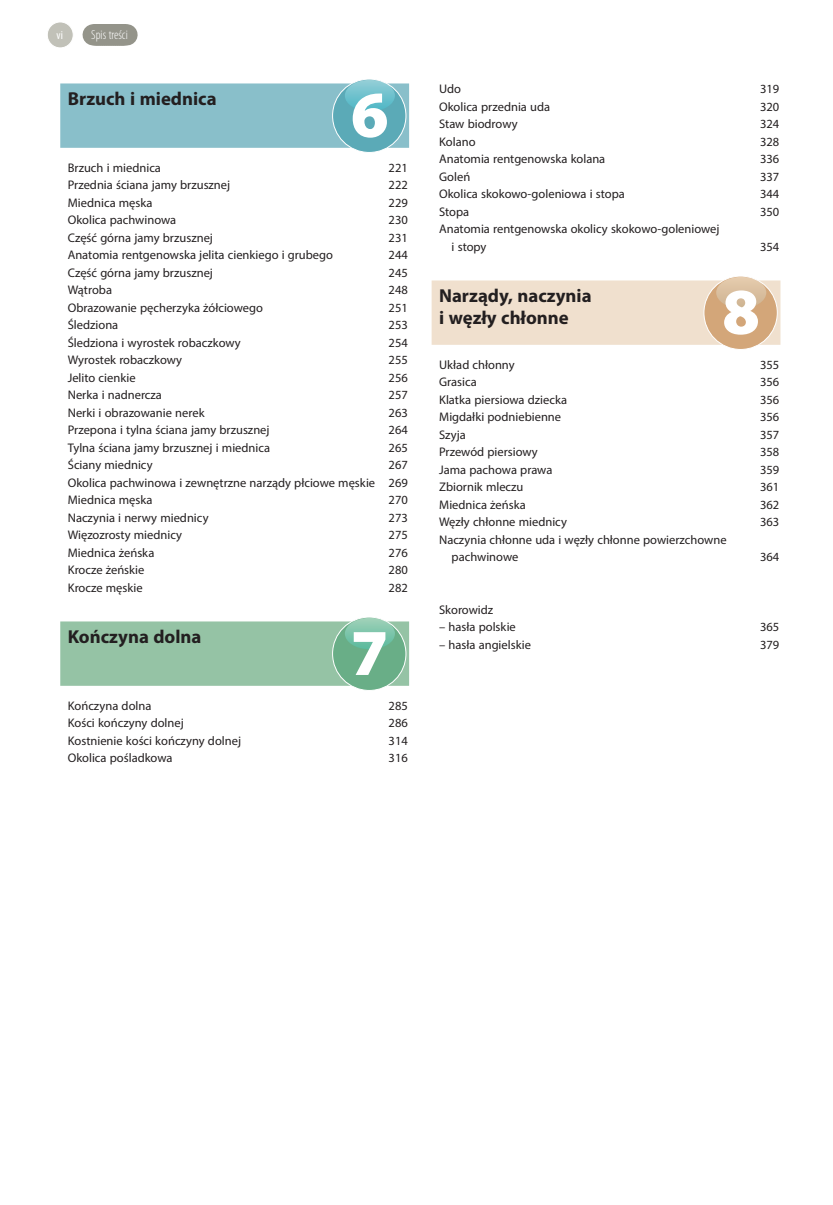
<style>
.page{position:relative;width:833px;height:1205px;background:#fff}
.page>*{position:absolute;margin:0;border:0;box-sizing:border-box;transform-origin:0 0}
.t1{font:900 65.88px "Myriad Pro";color:#fff}
.t2{font:700 18.75px/22.5px "Myriad Pro";color:#231f20}
.t3{font:300 condensed 13.12px "Myriad Pro";color:#fff}
.t4{font:12.5px/17.5px "Myriad Pro";color:#231f20}
.t5{font:condensed 11.88px "Myriad Pro";color:#fff}
</style>
<div class="page">
<div style="left:47px;top:22px;width:26px;height:26px;background:#c1c1b8;border-radius:50%"></div>
<div style="left:47px;top:21px;width:27px;height:27px;border:1px solid #fff;border-radius:50%"></div>
<svg style="left:93px;top:24px;width:34px;height:21px"></svg>
<div style="left:60px;top:83px;width:349px;height:65px;background:#89bfca"></div>
<div style="left:60px;top:621px;width:349px;height:65px;background:#95c3a5"></div>
<div style="left:332px;top:79px;width:74px;height:73px;background:#5baab7;border-radius:50%"></div>
<div style="left:332px;top:79px;width:74px;height:74px;border:1px solid #fff;border-radius:50%"></div>
<svg style="left:345px;top:80px;width:50px;height:31px"></svg>
<div style="left:332px;top:617px;width:74px;height:73px;background:#69ae87;border-radius:50%"></div>
<div style="left:332px;top:617px;width:74px;height:74px;border:1px solid #fff;border-radius:50%"></div>
<svg style="left:345px;top:618px;width:50px;height:31px"></svg>
<div style="left:431px;top:280px;width:349px;height:65px;background:#f0e0ce"></div>
<div style="left:704px;top:276px;width:73px;height:73px;background:#d3a679;border-radius:50%"></div>
<div style="left:703px;top:276px;width:74px;height:74px;border:1px solid #fff;border-radius:50%"></div>
<div style="left:716px;top:277px;width:50px;height:31px;background:linear-gradient(to right,#dabf9f,#dabfa0);border-radius:50%"></div>
<p class="t5" style="left:57px;top:28px;width:8px">vi</p>
<p class="t3" style="left:91px;top:28px;width:38px">Spis treści</p>
<h2 class="t2" style="left:68px;top:87px;width:150px">Brzuch i miednica</h2>
<h1 class="t1" style="left:351px;top:71px;width:39px">6</h1>
<p class="t4" style="left:68px;top:158px;width:95px">Brzuch i miednica</p>
<p class="t4" style="left:389px;top:158px;width:21px">221</p>
<p class="t4" style="left:68px;top:176px;width:164px">Przednia ściana jamy brzusznej</p>
<p class="t4" style="left:389px;top:176px;width:21px">222</p>
<p class="t4" style="left:68px;top:193px;width:86px">Miednica męska</p>
<p class="t4" style="left:389px;top:193px;width:21px">229</p>
<p class="t4" style="left:68px;top:211px;width:110px">Okolica pachwinowa</p>
<p class="t4" style="left:389px;top:211px;width:21px">230</p>
<p class="t4" style="left:68px;top:228px;width:147px">Część górna jamy brzusznej</p>
<p class="t4" style="left:389px;top:228px;width:21px">231</p>
<p class="t4" style="left:68px;top:246px;width:267px">Anatomia rentgenowska jelita cienkiego i grubego</p>
<p class="t4" style="left:389px;top:246px;width:21px">244</p>
<p class="t4" style="left:68px;top:263px;width:147px">Część górna jamy brzusznej</p>
<p class="t4" style="left:389px;top:263px;width:21px">245</p>
<p class="t4" style="left:68px;top:281px;width:46px">Wątroba</p>
<p class="t4" style="left:389px;top:281px;width:21px">248</p>
<p class="t4" style="left:68px;top:298px;width:197px">Obrazowanie pęcherzyka żółciowego</p>
<p class="t4" style="left:389px;top:298px;width:21px">251</p>
<p class="t4" style="left:68px;top:316px;width:52px">Śledziona</p>
<p class="t4" style="left:389px;top:316px;width:21px">253</p>
<p class="t4" style="left:68px;top:333px;width:174px">Śledziona i wyrostek robaczkowy</p>
<p class="t4" style="left:389px;top:333px;width:21px">254</p>
<p class="t4" style="left:68px;top:351px;width:116px">Wyrostek robaczkowy</p>
<p class="t4" style="left:389px;top:351px;width:21px">255</p>
<p class="t4" style="left:68px;top:368px;width:69px">Jelito cienkie</p>
<p class="t4" style="left:389px;top:368px;width:21px">256</p>
<p class="t4" style="left:68px;top:386px;width:96px">Nerka i nadnercza</p>
<p class="t4" style="left:389px;top:386px;width:21px">257</p>
<p class="t4" style="left:68px;top:403px;width:138px">Nerki i obrazowanie nerek</p>
<p class="t4" style="left:389px;top:403px;width:21px">263</p>
<p class="t4" style="left:68px;top:421px;width:203px">Przepona i tylna ściana jamy brzusznej</p>
<p class="t4" style="left:389px;top:421px;width:21px">264</p>
<p class="t4" style="left:68px;top:438px;width:204px">Tylna ściana jamy brzusznej i miednica</p>
<p class="t4" style="left:389px;top:438px;width:21px">265</p>
<p class="t4" style="left:68px;top:456px;width:86px">Ściany miednicy</p>
<p class="t4" style="left:68px;top:456px;width:341px;text-align:justify;text-indent:321px">267<br>Okolica pachwinowa i zewnętrzne narządy płciowe męskie 269<br>Miednica męska</p>
<p class="t4" style="left:389px;top:491px;width:21px">270</p>
<p class="t4" style="left:68px;top:508px;width:142px">Naczynia i nerwy miednicy</p>
<p class="t4" style="left:389px;top:508px;width:21px">273</p>
<p class="t4" style="left:68px;top:526px;width:116px">Więzozrosty miednicy</p>
<p class="t4" style="left:389px;top:526px;width:21px">275</p>
<p class="t4" style="left:68px;top:543px;width:88px">Miednica żeńska</p>
<p class="t4" style="left:389px;top:543px;width:21px">276</p>
<p class="t4" style="left:68px;top:561px;width:78px">Krocze żeńskie</p>
<p class="t4" style="left:389px;top:561px;width:21px">280</p>
<p class="t4" style="left:68px;top:578px;width:76px">Krocze męskie</p>
<p class="t4" style="left:389px;top:578px;width:21px">282</p>
<h2 class="t2" style="left:68px;top:625px;width:135px">Kończyna dolna</h2>
<h1 class="t1" style="left:351px;top:609px;width:39px">7</h1>
<p class="t4" style="left:68px;top:696px;width:85px">Kończyna dolna</p>
<p class="t4" style="left:389px;top:696px;width:21px">285</p>
<p class="t4" style="left:68px;top:714px;width:118px">Kości kończyny dolnej</p>
<p class="t4" style="left:389px;top:714px;width:21px">286</p>
<p class="t4" style="left:68px;top:731px;width:175px">Kostnienie kości kończyny dolnej</p>
<p class="t4" style="left:389px;top:731px;width:21px">314</p>
<p class="t4" style="left:68px;top:749px;width:106px">Okolica pośladkowa</p>
<p class="t4" style="left:389px;top:749px;width:21px">316</p>
<p class="t4" style="left:439px;top:80px;width:23px">Udo</p>
<p class="t4" style="left:760px;top:80px;width:21px">319</p>
<p class="t4" style="left:439px;top:97px;width:112px">Okolica przednia uda</p>
<p class="t4" style="left:760px;top:97px;width:21px">320</p>
<p class="t4" style="left:439px;top:115px;width:80px">Staw biodrowy</p>
<p class="t4" style="left:760px;top:115px;width:21px">324</p>
<p class="t4" style="left:439px;top:132px;width:38px">Kolano</p>
<p class="t4" style="left:760px;top:132px;width:21px">328</p>
<p class="t4" style="left:439px;top:150px;width:168px">Anatomia rentgenowska kolana</p>
<p class="t4" style="left:760px;top:150px;width:21px">336</p>
<p class="t4" style="left:439px;top:167px;width:33px">Goleń</p>
<p class="t4" style="left:760px;top:167px;width:21px">337</p>
<p class="t4" style="left:439px;top:185px;width:187px">Okolica skokowo-goleniowa i stopa</p>
<p class="t4" style="left:760px;top:185px;width:21px">344</p>
<p class="t4" style="left:439px;top:202px;width:32px">Stopa</p>
<p class="t4" style="left:760px;top:202px;width:21px">350</p>
<p class="t4" style="left:451px;top:220px;width:269px;text-indent:-12px">Anatomia rentgenowska okolicy skokowo-goleniowej i stopy</p>
<p class="t4" style="left:760px;top:237px;width:21px">354</p>
<h2 class="t2" style="left:439px;top:284px;width:154px">Narządy, naczynia i węzły chłonne</h2>
<h1 class="t1" style="left:722px;top:268px;width:39px">8</h1>
<p class="t4" style="left:439px;top:355px;width:77px">Układ chłonny</p>
<p class="t4" style="left:760px;top:355px;width:21px">355</p>
<p class="t4" style="left:439px;top:373px;width:39px">Grasica</p>
<p class="t4" style="left:760px;top:373px;width:21px">356</p>
<p class="t4" style="left:439px;top:390px;width:129px">Klatka piersiowa dziecka</p>
<p class="t4" style="left:760px;top:390px;width:21px">356</p>
<p class="t4" style="left:439px;top:408px;width:123px">Migdałki podniebienne</p>
<p class="t4" style="left:760px;top:408px;width:21px">356</p>
<p class="t4" style="left:439px;top:425px;width:28px">Szyja</p>
<p class="t4" style="left:760px;top:425px;width:21px">357</p>
<p class="t4" style="left:439px;top:443px;width:100px">Przewód piersiowy</p>
<p class="t4" style="left:760px;top:443px;width:21px">358</p>
<p class="t4" style="left:439px;top:460px;width:115px">Jama pachowa prawa</p>
<p class="t4" style="left:760px;top:460px;width:21px">359</p>
<p class="t4" style="left:439px;top:478px;width:86px">Zbiornik mleczu</p>
<p class="t4" style="left:760px;top:478px;width:21px">361</p>
<p class="t4" style="left:439px;top:495px;width:88px">Miednica żeńska</p>
<p class="t4" style="left:760px;top:495px;width:21px">362</p>
<p class="t4" style="left:439px;top:513px;width:129px">Węzły chłonne miednicy</p>
<p class="t4" style="left:760px;top:513px;width:21px">363</p>
<p class="t4" style="left:451px;top:530px;width:276px;text-indent:-12px">Naczynia chłonne uda i węzły chłonne powierzchowne pachwinowe</p>
<p class="t4" style="left:760px;top:548px;width:21px">364</p>
<p class="t4" style="left:439px;top:600px;width:56px">Skorowidz</p>
<p class="t4" style="left:439px;top:618px;width:78px">– hasła polskie</p>
<p class="t4" style="left:760px;top:618px;width:21px">365</p>
<p class="t4" style="left:439px;top:635px;width:93px">– hasła angielskie</p>
<p class="t4" style="left:760px;top:635px;width:21px">379</p>
</div>
